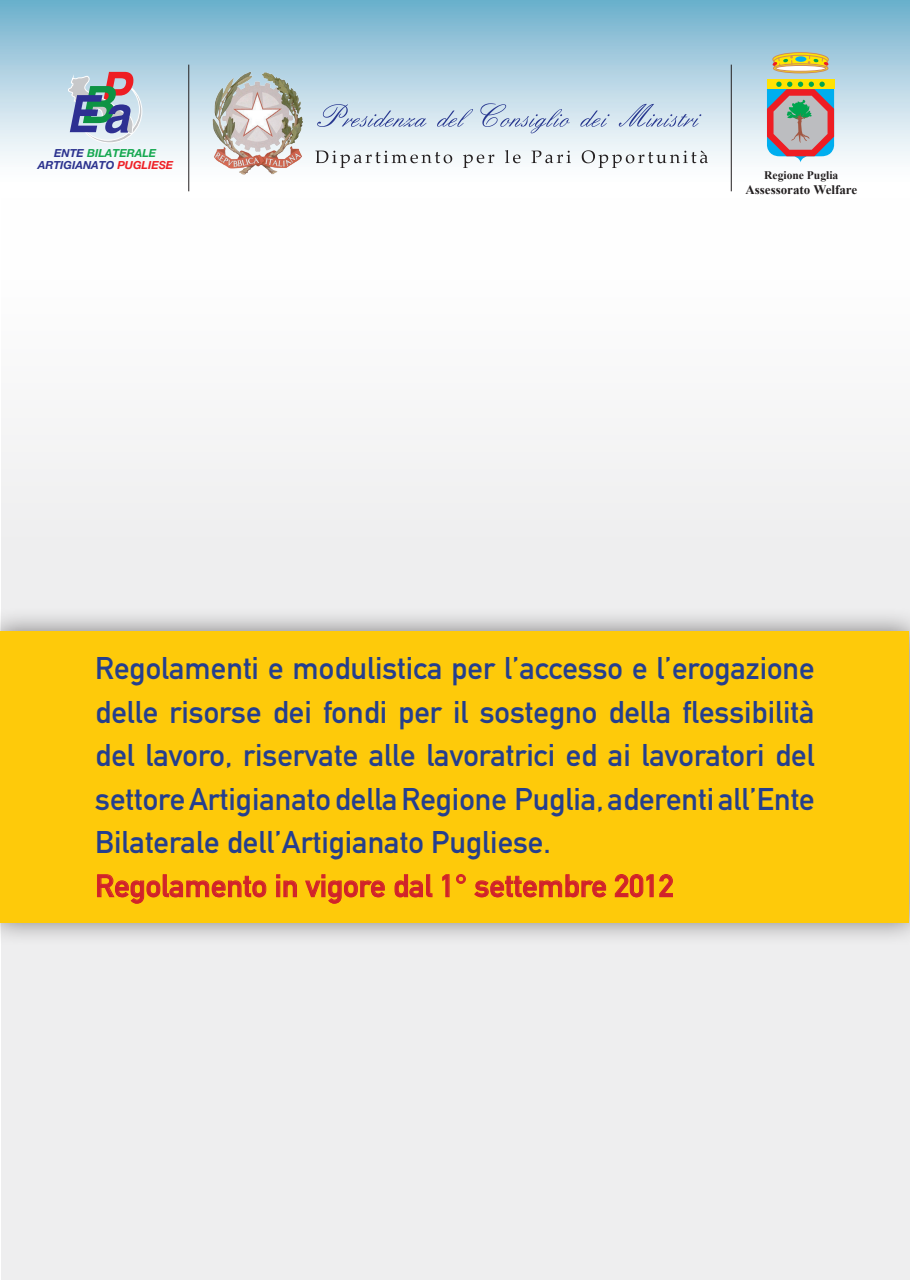
<style>
.page{position:relative;width:910px;height:1280px;background:#fff}
.page>*{position:absolute;margin:0;border:0;box-sizing:border-box;transform-origin:0 0}
.t1{font:30.9px/43.5px "DIN Mittelschrift LT";color:#253f8e;text-align:justify}
.t2{font:30.9px "DIN Mittelschrift LT";color:#d1232a}
.t3{font:700 13.05px "Times New Roman";color:#231f20}
.t4{font:700 11.55px "Times New Roman";color:#231f20}
.t5{font:italic 700 11.1px/12.3px "Helvetica Neue LT Std";color:#2d348f;text-align:center}
.s1{color:#15a850}
.s2{color:#ee2026}
</style>
<div class="page">
<div style="left:1px;top:9px;width:909px;height:1271px;background:linear-gradient(to right,#f3f3f3,#f3f3f3)"></div>
<div style="left:0;top:607px;width:910px;height:339px;background:#231f20;opacity:.55"></div>
<div style="left:0;top:631px;width:909px;height:291px;background:#feca0a"></div>
<div style="left:0;top:0;width:910px;height:197px;background:linear-gradient(to bottom,#74b2ce,#fff)"></div>
<svg style="left:68px;top:72px;width:75px;height:72px"></svg>
<svg style="left:767px;top:80px;width:67px;height:82px"></svg>
<svg style="left:773px;top:64px;width:55px;height:9px"></svg>
<div style="left:773px;top:63px;width:55px;height:10px;border:1px solid #cd8c5d;border-radius:50%"></div>
<div style="left:776px;top:65px;width:50px;height:6px;background:#fff;border-radius:50%"></div>
<div style="left:775px;top:65px;width:51px;height:7px;border:1px solid #cd8c5d;border-radius:50%"></div>
<svg style="left:772px;top:35px;width:57px;height:33px"></svg>
<hr style="left:188px;top:65px;width:1px;height:126px;background:#231f20">
<hr style="left:731px;top:65px;width:1px;height:126px;background:#231f20">
<svg style="left:317px;top:104px;width:110px;height:23px"></svg>
<svg style="left:437px;top:109px;width:36px;height:18px"></svg>
<svg style="left:480px;top:103px;width:90px;height:30px"></svg>
<svg style="left:580px;top:111px;width:29px;height:16px"></svg>
<svg style="left:619px;top:104px;width:82px;height:23px"></svg>
<svg style="left:315px;top:151px;width:137px;height:17px"></svg>
<svg style="left:463px;top:155px;width:31px;height:13px"></svg>
<svg style="left:505px;top:150px;width:16px;height:13px"></svg>
<svg style="left:531px;top:151px;width:40px;height:12px"></svg>
<svg style="left:582px;top:150px;width:126px;height:18px"></svg>
<img style="left:204px;top:65px;width:102px;height:120px">
<svg style="left:97px;top:874px;width:170px;height:30px"></svg>
<svg style="left:276px;top:874px;width:21px;height:23px"></svg>
<svg style="left:305px;top:874px;width:80px;height:30px"></svg>
<svg style="left:394px;top:874px;width:39px;height:24px"></svg>
<svg style="left:442px;top:874px;width:8px;height:23px"></svg>
<svg style="left:456px;top:874px;width:10px;height:10px"></svg>
<svg style="left:474px;top:874px;width:132px;height:24px"></svg>
<svg style="left:614px;top:874px;width:59px;height:24px"></svg>
<p class="t5" style="left:38px;top:147px;width:137px">ENTE <span class="s1">BILATERALE<br></span>ARTIGIANATO <span class="s2">PUGLIESE</span></p>
<p class="t4" style="left:764px;top:167px;width:76px">Regione Puglia</p>
<p class="t3" style="left:745px;top:181px;width:113px">Assessorato Welfare</p>
<p class="t1" style="left:95px;top:647px;width:721px">Regolamenti e modulistica per l’accesso e l’erogazione delle risorse dei fondi per il sostegno della flessibilità del lavoro, riservate alle lavoratrici ed ai lavoratori del settore Artigianato della Regione Puglia, aderenti all’Ente Bilaterale dell’Artigianato Pugliese.</p>
<p class="t2" style="left:95px;top:868px;width:580px">Regolamento in vigore dal 1° settembre 2012</p>
</div>
